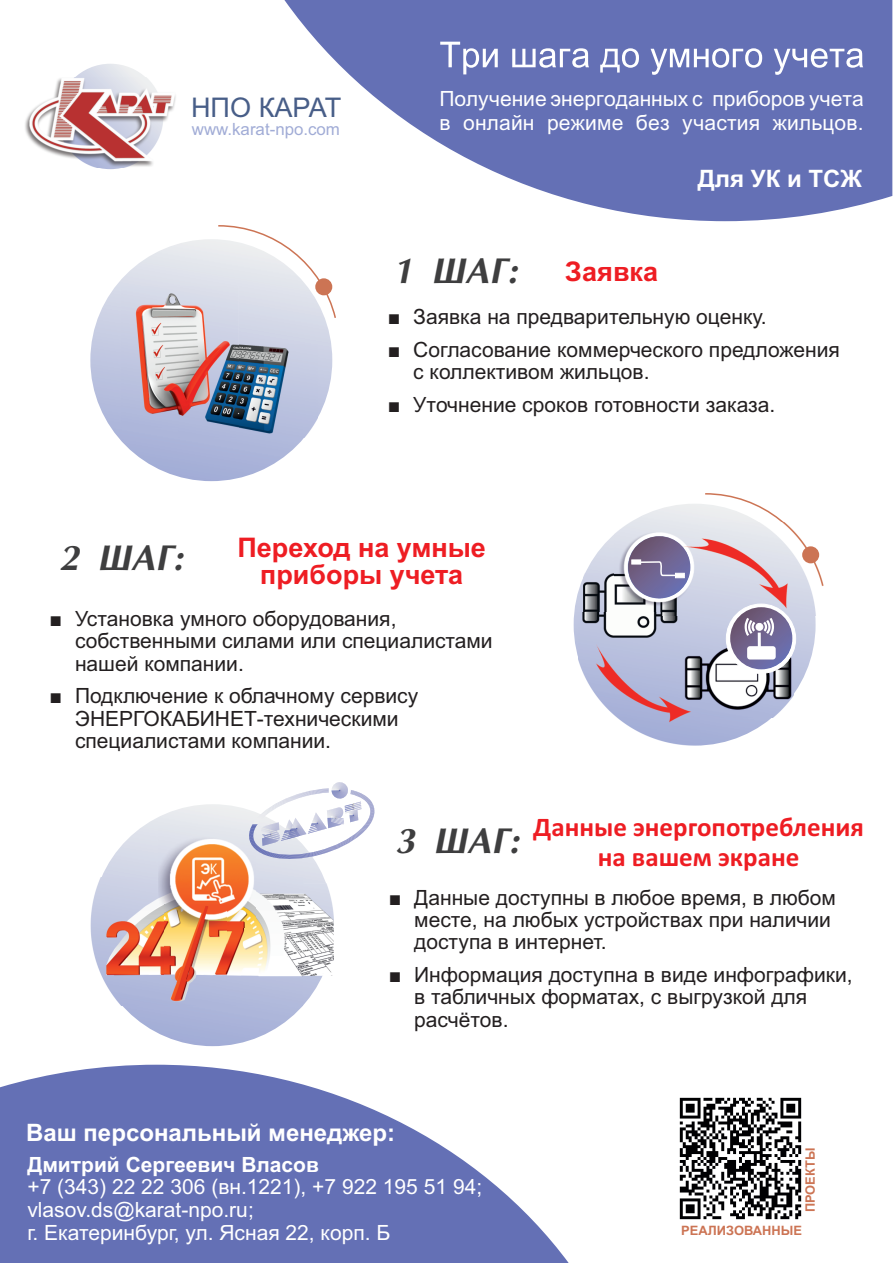
<style>
.page{position:relative;width:893px;height:1263px;background:#fff}
.page>*{position:absolute;margin:0;border:0;box-sizing:border-box;transform-origin:0 0}
.t1{font:italic 700 36px "AG Optima Cyr";color:#3e3e3f}
.t2{font:27.15px "Arial";color:#485e88}
.t3{font:700 27px/29.7px "Calibri";color:#ee1d23;text-align:center}
.t4{font:700 27px/27.2px "Arial";color:#ee1d23;text-align:center}
.t5{font:700 24px "Arial";color:#fff}
.t6{font:21px/22.4px "Arial";color:#231f20}
.t7{font:21px/22.8px "Arial";color:#fff}
.t8{font:21px/23.9px "Arial Unicode MS";color:#fff}
.t9{font:700 21px "Arial";color:#fff}
.t10{font:16.8px "Arial";color:#a1acd6}
.t11{font:700 12.9px "Arial";color:#cc7454}
</style>
<div class="page">
<img style="left:679px;top:1097px;width:123px;height:123px">
<svg style="left:0;top:1065px;width:569px;height:198px;fill:#6470b5"></svg>
<svg style="left:284px;top:0;width:608px;height:221px;fill:#6470b5"></svg>
<svg style="left:705px;top:493px;width:119px;height:93px"></svg>
<svg style="left:218px;top:225px;width:118px;height:95px"></svg>
<svg style="left:92px;top:804px;width:242px;height:242px;background:#c2c9e1"></svg>
<svg style="left:574px;top:504px;width:242px;height:242px;background:#c9cfe3"></svg>
<div style="left:90px;top:239px;width:242px;height:242px;background:linear-gradient(to bottom,#eceef0,#9faad5);border-radius:50%"></div>
<img style="left:583px;top:574px;width:32px;height:38px">
<img style="left:179px;top:345px;width:139px;height:92px">
<img style="left:699px;top:630px;width:94px;height:87px">
<img style="left:579px;top:612px;width:120px;height:134px">
<img style="left:615px;top:520px;width:84px;height:92px">
<img style="left:303px;top:883px;width:30px;height:93px">
<img style="left:90px;top:877px;width:213px;height:128px">
<img style="left:158px;top:825px;width:97px;height:103px">
<img style="left:165px;top:905px;width:62px;height:78px">
<img style="left:121px;top:286px;width:118px;height:142px">
<svg style="left:440px;top:42px;width:423px;height:33px"></svg>
<div style="left:332px;top:966px;width:16px;height:18px;background:#fff;border:1px solid #fff;border-radius:50%"></div>
<img style="left:662px;top:522px;width:161px;height:94px">
<svg style="left:628px;top:536px;width:62px;height:62px;background:#6e638f"></svg>
<svg style="left:247px;top:782px;width:128px;height:78px"></svg>
<div style="left:726px;top:604px;width:70px;height:70px;background:#fff;border:1px solid #fff;border-radius:50%"></div>
<svg style="left:631px;top:559px;width:55px;height:20px"></svg>
<svg style="left:730px;top:607px;width:62px;height:62px;background:#706793"></svg>
<div style="left:747px;top:646px;width:29px;height:13px;background:#fff;border-radius:3px"></div>
<hr style="left:758px;top:633px;width:3px;height:15px;background:#fff">
<svg style="left:743px;top:615px;width:32px;height:23px"></svg>
<div style="left:802px;top:546px;width:17px;height:17px;background:#cc7454;border-radius:50%"></div>
<div style="left:315px;top:278px;width:17px;height:17px;background:#cc7454;border-radius:50%"></div>
<svg style="left:58px;top:64px;width:105px;height:105px"></svg>
<img style="left:25px;top:78px;width:151px;height:89px">
<p class="t2" style="left:191px;top:97px;width:152px">НПО КАРАТ</p>
<p class="t10" style="left:192px;top:122px;width:150px">www.karat-npo.com</p>
<p class="t8" style="left:439px;top:89px;width:426px">Получение энергоданных с приборов учета в онлайн режиме без участия жильцов.</p>
<h1 class="t1" style="left:395px;top:256px;width:126px">1 ØÀÃ:</h1>
<p class="t4" style="left:565px;top:261px;width:94px">Заявка</p>
<p class="t5" style="left:698px;top:170px;width:166px">Для УК и ТСЖ</p>
<p class="t6" style="left:388px;top:307px;width:380px">■ Заявка на предварительную оценку.</p>
<p class="t6" style="left:413px;top:340px;width:428px;text-indent:-26px">■ Согласование коммерческого предложения с коллективом жильцов.</p>
<p class="t6" style="left:388px;top:395px;width:389px">■ Уточнение сроков готовности заказа.</p>
<h1 class="t1" style="left:61px;top:543px;width:126px">2 ØÀÃ:</h1>
<p class="t4" style="left:237px;top:537px;width:250px">Переход на умные приборы учета</p>
<p class="t6" style="left:75px;top:609px;width:419px;text-indent:-26px">■ Установка умного оборудования, собственными силами или специалистами нашей компании.</p>
<p class="t6" style="left:75px;top:687px;width:345px;text-indent:-26px">■ Подключение к облачному сервису<br>ЭНЕРГОКАБИНЕТ-техническими специалистами компании.</p>
<h1 class="t1" style="left:397px;top:826px;width:126px">3 ØÀÃ:</h1>
<p class="t3" style="left:533px;top:814px;width:332px">Данные энергопотребления на вашем экране</p>
<p class="t6" style="left:414px;top:888px;width:423px;text-indent:-26px">■ Данные доступны в любое время, в любом месте, на любых устройствах при наличии доступа в интернет.</p>
<p class="t6" style="left:414px;top:965px;width:440px;text-indent:-26px">■ Информация доступна в виде инфографики, в табличных форматах, с выгрузкой для расчётов.</p>
<p class="t5" style="left:26px;top:1123px;width:370px">Ваш персональный менеджер:</p>
<p class="t9" style="left:27px;top:1157px;width:293px">Дмитрий Сергеевич Власов</p>
<p class="t7" style="left:27px;top:1177px;width:456px">+7 (343) 22 22 306 (вн.1221), +7 922 195 51 94; vlasov.ds@karat-npo.ru;<br>г. Екатеринбург, ул. Ясная 22, корп. Б</p>
<p class="t11" style="left:805px;top:1212px;width:66px;rotate:-90deg">ПРОЕКТЫ</p>
<p class="t11" style="left:681px;top:1225px;width:123px">РЕАЛИЗОВАННЫЕ</p>
</div>
